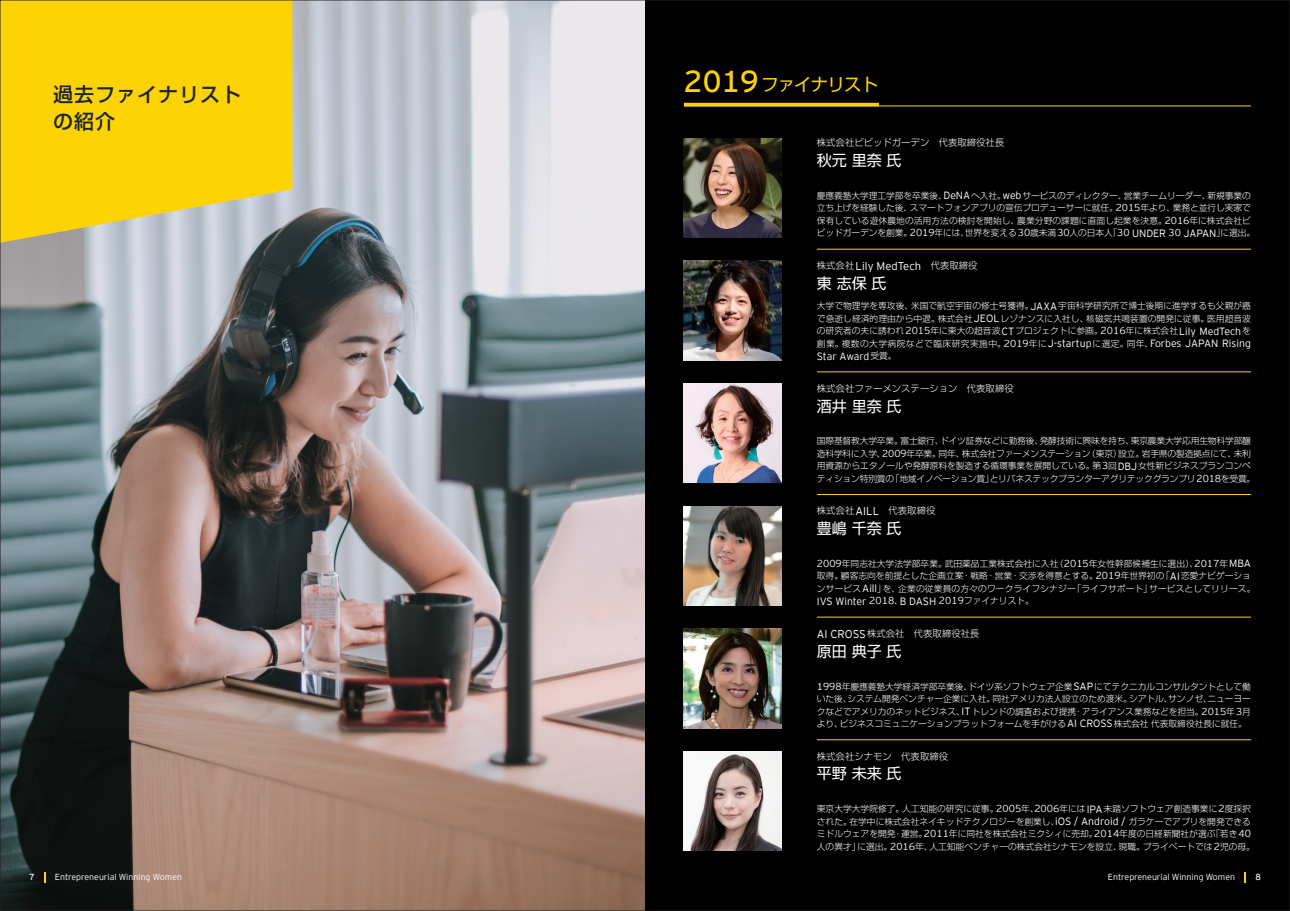
<style>
.page{position:relative;width:1290px;height:911px;background:#000}
.page>*{position:absolute;margin:0;border:0;box-sizing:border-box;transform-origin:0 0}
.t1{font:500 20px/27.5px "Shin Go Pro";letter-spacing:.05em;color:#1c2535}
.t2{font:17.5px "Shin Go Pro";letter-spacing:-.05em;color:#fed304}
.t3{font:15px "Shin Go Pro";letter-spacing:.325em;color:#fff}
.t4{font:300 11.25px "EY Interstate";color:#fff}
.t5{font:300 10.5px "EY Interstate";letter-spacing:-.005em;color:#fff}
.t6{font:300 9.38px "Shin Go Pro";color:#fff}
.t7{font:300 8.75px/12.5px "Shin Go Pro";color:#fff}
.t8{font:300 8.75px/12.5px "Shin Go Pro";letter-spacing:-.02em;color:#fff}
.t9{font:300 8.75px "EY Interstate";color:#fff}
.t10{font:8.75px "EY Interstate";color:#fff}
.s1{font-family:"EY Interstate";font-size:30.12px}
.s2{font-family:"EY Interstate";font-size:10.5px}
.s3{font-family:"EY Interstate";font-size:10.12px}
.s4{font-family:"Shin Go Pro";font-size:9.38px}
.s5{font-family:"Shin Go Pro";font-size:8.75px}
.s6{font-family:"EY Interstate";font-size:11.25px}
.s7{font-size:10.12px}
</style>
<div class="page">
<img style="left:2px;top:2px;width:643px;height:907px">
<svg style="left:44px;top:872px;width:2px;height:10px"></svg>
<img style="left:684px;top:138px;width:97px;height:99px">
<hr style="left:817px;top:249px;width:434px;height:1px;background:#fed304">
<img style="left:684px;top:261px;width:97px;height:99px">
<hr style="left:817px;top:371px;width:434px;height:1px;background:#fed304">
<img style="left:684px;top:383px;width:97px;height:100px">
<hr style="left:817px;top:494px;width:434px;height:1px;background:#fed304">
<img style="left:684px;top:506px;width:97px;height:99px">
<hr style="left:817px;top:617px;width:434px;height:1px;background:#fed304">
<img style="left:684px;top:629px;width:97px;height:99px">
<hr style="left:817px;top:739px;width:434px;height:1px;background:#fed304">
<img style="left:684px;top:751px;width:97px;height:99px">
<hr style="left:684px;top:103px;width:195px;height:3px;background:#fed304">
<hr style="left:684px;top:105px;width:567px;height:1px;background:#fed304">
<svg style="left:2px;top:2px;width:290px;height:241px;background:#f6d019"></svg>
<h1 class="t1" style="left:53px;top:78px;width:190px">過去ファイナリストの紹介</h1>
<h2 class="t2" style="left:684px;top:70px;width:196px"><span class="s1">2019</span> ファイナリスト</h2>
<p class="t6" style="left:817px;top:135px;width:189px">株式会社ビビッドガーデン　代表取締役社長</p>
<h3 class="t3" style="left:817px;top:148px;width:86px">秋元里奈氏</h3>
<p class="t7" style="left:817px;top:188px;width:440px">慶應義塾大学理工学部を卒業後、<span class="s2">DeNA</span>へ入社。<span class="s2">web</span>サービスのディレクター、営業チームリーダー、新規事業の立ち上げを経験した後、スマートフォンアプリの宣伝プロデューサーに就任。<span class="s3">2015</span>年より、業務と並行し実家で保有している遊休農地の活用方法の検討を開始し、農業分野の課題に直面し起業を決意。<span class="s3">2016</span>年に株式会社ビビッドガーデンを創業。<span class="s3">2019</span>年には、世界を変える<span class="s3">30</span>歳未満<span class="s3">30</span>人の日本人「<span class="s3">30</span> <span class="s2">UNDER</span> <span class="s3">30</span> <span class="s2">JAPAN</span>」に選出。</p>
<p class="t4" style="left:817px;top:258px;width:162px"><span class="s4">株式会社</span>Lily MedTech<span class="s4">　代表取締役</span></p>
<h3 class="t3" style="left:817px;top:271px;width:71px">東志保氏</h3>
<p class="t7" style="left:817px;top:298px;width:436px;text-align:justify">大学で物理学を専攻後、米国で航空宇宙の修士号獲得。<span class="s2">JAXA</span>宇宙科学研究所で博士後期に進学するも父親が癌で急逝し経済的理由から中退。株式会社<span class="s2">JEOL</span>レゾナンスに入社し、核磁気共鳴装置の開発に従事。医用超音波の研究者の夫に誘われ<span class="s3">2015</span>年に東大の超音波<span class="s2">CT</span>プロジェクトに参画。<span class="s3">2016</span>年に株式会社<span class="s2">Lily MedTech</span>を創業。複数の大学病院などで臨床研究実施中。<span class="s3">2019</span>年に<span class="s2">J-startup</span>に選定。同年、<span class="s2">Forbes JAPAN Rising</span></p>
<p class="t5" style="left:817px;top:348px;width:81px">Star Award<span class="s5">受賞。</span></p>
<p class="t6" style="left:817px;top:380px;width:198px">株式会社ファーメンステーション　代表取締役</p>
<h3 class="t3" style="left:817px;top:393px;width:86px">酒井里奈氏</h3>
<p class="t8" style="left:817px;top:433px;width:440px">国際基督教大学卒業。富士銀行、ドイツ証券などに勤務後、発酵技術に興味を持ち、東京農業大学応用生物科学部醸造科学科に入学、<span class="s3">2009</span>年卒業。同年、株式会社ファーメンステーション（東京）設立。岩手県の製造拠点にて、未利用資源からエタノールや発酵原料を製造する循環事業を展開している。第<span class="s3">3</span>回<span class="s2">DBJ</span>女性新ビジネスプランコンペティション特別賞の「地域イノベーション賞」とリバネステックプランターアグリテックグランプリ<span class="s3">2018</span>を受賞。</p>
<p class="t6" style="left:817px;top:503px;width:120px">株式会社<span class="s6">AILL</span>　代表取締役</p>
<h3 class="t3" style="left:817px;top:516px;width:86px">豊嶋千奈氏</h3>
<p class="t7" style="left:817px;top:556px;width:440px"><span class="s3">2009</span>年同志社大学法学部卒業。武田薬品工業株式会社に入社（<span class="s3">2015</span>年女性幹部候補生に選出）、<span class="s3">2017</span>年<span class="s2">MBA</span>取得。顧客志向を前提とした企画立案・戦略・営業・交渉を得意とする。<span class="s3">2019</span>年世界初の「<span class="s2">AI</span>恋愛ナビゲーションサービス<span class="s2">Aill</span>」を、企業の従業員の方々のワークライフシナジー「ライフサポート」サービスとしてリリース。</p>
<p class="t5" style="left:817px;top:593px;width:219px">IVS Winter <span class="s7">2018</span><span class="s5">、</span>B DASH <span class="s7">2019</span><span class="s5">ファイナリスト。</span></p>
<p class="t6" style="left:817px;top:626px;width:164px"><span class="s6">AI CROSS</span>株式会社　代表取締役社長</p>
<h3 class="t3" style="left:817px;top:639px;width:86px">原田典子氏</h3>
<p class="t7" style="left:817px;top:679px;width:436px;text-align:justify"><span class="s3">1998</span>年慶應義塾大学経済学部卒業後、ドイツ系ソフトウェア企業<span class="s2">SAP</span>にてテクニカルコンサルタントとして働いた後、システム開発ベンチャー企業に入社。同社アメリカ法人設立のため渡米。シアトル、サンノゼ、ニューヨークなどでアメリカのネットビジネス、<span class="s2">IT</span>トレンドの調査および提携・アライアンス業務などを担当。<span class="s3">2015</span>年<span class="s3">3</span>月より、ビジネスコミュニケーションプラットフォームを手がける<span class="s2">AI CROSS</span>株式会社代表取締役社長に就任。</p>
<p class="t6" style="left:817px;top:748px;width:133px">株式会社シナモン　代表取締役</p>
<h3 class="t3" style="left:817px;top:761px;width:86px">平野未来氏</h3>
<p class="t7" style="left:817px;top:801px;width:440px">東京大学大学院修了。人工知能の研究に従事。<span class="s3">2005</span>年、<span class="s3">2006</span>年には<span class="s2">IPA</span>未踏ソフトウェア創造事業に<span class="s3">2</span>度採択された。在学中に株式会社ネイキッドテクノロジーを創業し、<span class="s2">iOS / Android /</span> ガラケーでアプリを開発できるミドルウェアを開発・運営。<span class="s3">2011</span>年に同社を株式会社ミクシィに売却。<span class="s3">2014</span>年度の日経新聞社が選ぶ「若き<span class="s3">40</span>人の異才」に選出。<span class="s3">2016</span>年、人工知能ベンチャーの株式会社シナモンを設立、現職。プライベートでは<span class="s3">2</span>児の母。</p>
<p class="t10" style="left:29px;top:871px;width:7px">7</p>
<p class="t9" style="left:55px;top:871px;width:129px">Entrepreneurial Winning Women</p>
<p class="t9" style="left:1108px;top:871px;width:129px">Entrepreneurial Winning Women</p>
<p class="t10" style="left:1255px;top:871px;width:7px">8</p>
</div>
